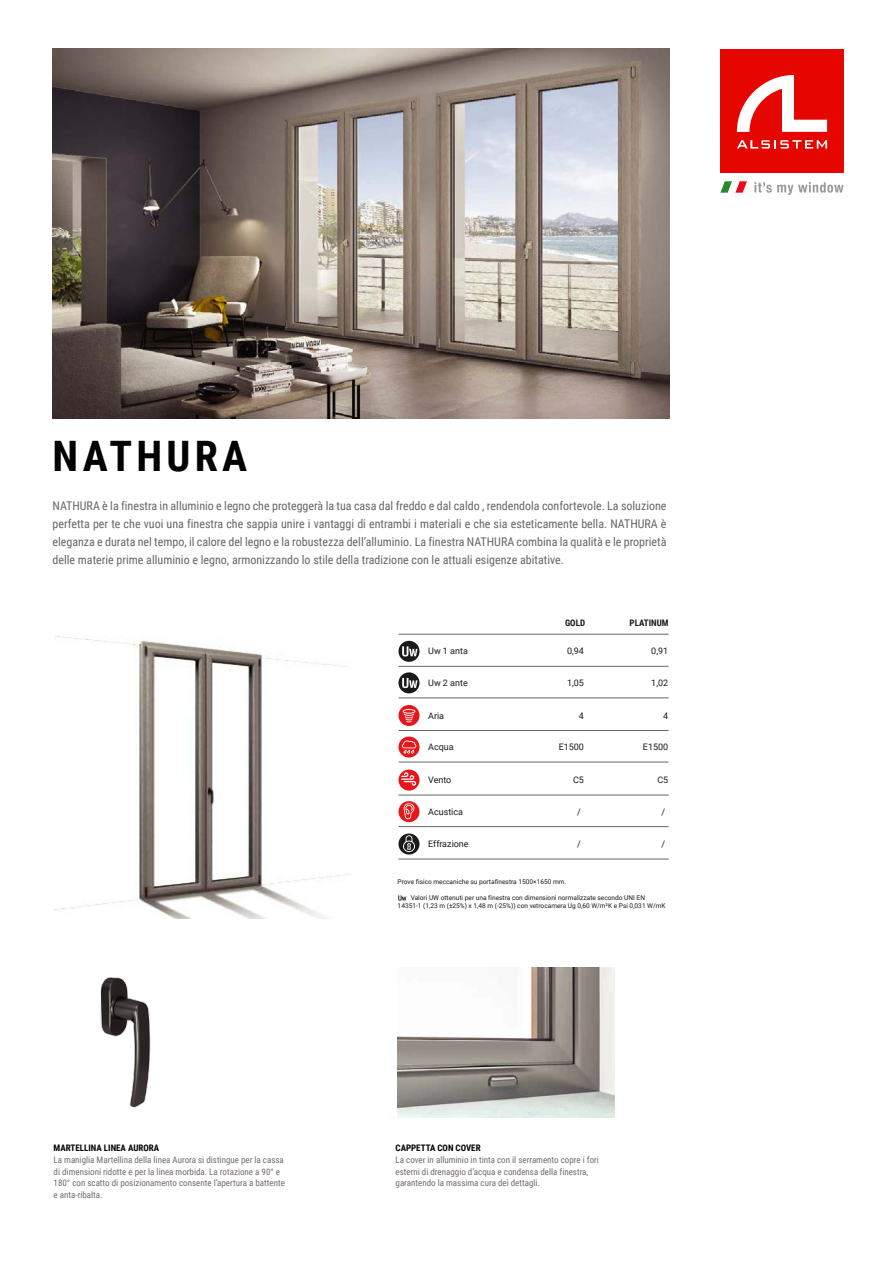
<style>
.page{position:relative;width:893px;height:1263px;background:#fff}
.page>*{position:absolute;margin:0;border:0;box-sizing:border-box;transform-origin:0 0}
.t1{font:700 42px "Roboto Condensed";letter-spacing:.1em;color:#000}
.t2{font:12px/18px "Roboto Condensed";color:#666;text-align:justify}
.t3{font:9px/11.7px "Roboto Condensed";color:#736c6b}
.t4{font:9px "Roboto";color:#1a1a1a}
.t5{font:700 9px "Roboto Condensed";color:#000}
.t6{font:700 9px "Roboto Condensed";color:#1a1a1a}
.t7{font:6.6px/7.8px "Roboto";color:#1a1a1a}
</style>
<div class="page">
<div style="left:720px;top:50px;width:123px;height:123px;background:#e60600"></div>
<svg style="left:737px;top:140px;width:90px;height:9px"></svg>
<svg style="left:737px;top:75px;width:90px;height:57px"></svg>
<svg style="left:754px;top:182px;width:89px;height:13px"></svg>
<svg style="left:720px;top:181px;width:27px;height:12px"></svg>
<img style="left:53px;top:49px;width:616px;height:370px">
<img style="left:54px;top:636px;width:297px;height:282px">
<img style="left:100px;top:977px;width:51px;height:131px">
<img style="left:398px;top:967px;width:216px;height:150px">
<div style="left:398px;top:641px;width:21px;height:21px;background:#1a1a1a;border-radius:50%"></div>
<svg style="left:402px;top:646px;width:16px;height:10px"></svg>
<div style="left:398px;top:672px;width:21px;height:21px;background:#1a1a1a;border-radius:50%"></div>
<svg style="left:402px;top:678px;width:16px;height:10px"></svg>
<svg style="left:398px;top:895px;width:8px;height:6px"></svg>
<div style="left:398px;top:705px;width:21px;height:21px;background:#e6161a;border-radius:50%"></div>
<svg style="left:403px;top:709px;width:12px;height:13px"></svg>
<svg style="left:398px;top:736px;width:21px;height:21px"></svg>
<svg style="left:402px;top:740px;width:14px;height:14px"></svg>
<svg style="left:398px;top:769px;width:21px;height:21px"></svg>
<svg style="left:401px;top:772px;width:15px;height:14px"></svg>
<div style="left:398px;top:801px;width:21px;height:21px;background:#e6161a;border-radius:50%"></div>
<svg style="left:404px;top:803px;width:10px;height:16px"></svg>
<svg style="left:398px;top:833px;width:21px;height:21px"></svg>
<svg style="left:403px;top:835px;width:12px;height:17px"></svg>
<h1 class="t1" style="left:52px;top:426px;width:196px">NATHURA</h1>
<p class="t2" style="left:52px;top:496px;width:616px">NATHURA è la finestra in alluminio e legno che proteggerà la tua casa dal freddo e dal caldo , rendendola confortevole. La soluzione perfetta per te che vuoi una finestra che sappia unire i vantaggi di entrambi i materiali e che sia esteticamente bella. NATHURA è eleganza e durata nel tempo, il calore del legno e la robustezza dell’alluminio. La finestra NATHURA combina la qualità e le proprietà delle materie prime alluminio e legno, armonizzando lo stile della tradizione con le attuali esigenze abitative.</p>
<p class="t6" style="left:565px;top:617px;width:22px">GOLD</p>
<p class="t6" style="left:630px;top:617px;width:41px">PLATINUM</p>
<p class="t4" style="left:428px;top:645px;width:41px">Uw 1 anta</p>
<p class="t4" style="left:651px;top:645px;width:18px">0,91</p>
<p class="t4" style="left:567px;top:645px;width:18px">0,94</p>
<p class="t5" style="left:54px;top:1142px;width:107px">MARTELLINA LINEA AURORA</p>
<p class="t3" style="left:54px;top:1153px;width:233px">La maniglia Martellina della linea Aurora si distingue per la cassa di dimensioni ridotte e per la linea morbida. La rotazione a 90° e 180° con scatto di posizionamento consente l’apertura a battente e anta-ribalta.</p>
<p class="t4" style="left:428px;top:676px;width:41px">Uw 2 ante</p>
<p class="t4" style="left:651px;top:676px;width:18px">1,02</p>
<p class="t4" style="left:428px;top:709px;width:17px">Aria</p>
<p class="t4" style="left:663px;top:709px;width:7px">4</p>
<p class="t4" style="left:428px;top:741px;width:27px">Acqua</p>
<p class="t4" style="left:643px;top:741px;width:27px">E1500</p>
<p class="t4" style="left:428px;top:774px;width:25px">Vento</p>
<p class="t4" style="left:657px;top:774px;width:12px">C5</p>
<p class="t4" style="left:428px;top:805px;width:36px">Acustica</p>
<p class="t4" style="left:661px;top:805px;width:5px">/</p>
<p class="t4" style="left:428px;top:838px;width:42px">Effrazione</p>
<p class="t4" style="left:661px;top:838px;width:5px">/</p>
<p class="t4" style="left:567px;top:676px;width:18px">1,05</p>
<p class="t4" style="left:579px;top:709px;width:7px">4</p>
<p class="t4" style="left:559px;top:741px;width:27px">E1500</p>
<p class="t4" style="left:573px;top:774px;width:12px">C5</p>
<p class="t4" style="left:577px;top:805px;width:5px">/</p>
<p class="t4" style="left:577px;top:838px;width:5px">/</p>
<p class="t7" style="left:398px;top:878px;width:170px">Prove fisico meccaniche su portafinestra 1500×1650 mm.</p>
<p class="t7" style="left:398px;top:893px;width:270px;text-indent:13px">Valori UW ottenuti per una finestra con dimensioni normalizzate secondo UNI EN<br>14351-1 (1,23 m (±25%) x 1,48 m (-25%)) con vetrocamera Ug 0,60 W/m²K e Psi 0,031 W/mK</p>
<p class="t5" style="left:396px;top:1142px;width:87px">CAPPETTA CON COVER</p>
<p class="t3" style="left:396px;top:1153px;width:205px">La cover in alluminio in tinta con il serramento copre i fori esterni di drenaggio d’acqua e condensa della finestra, garantendo la massima cura dei dettagli.</p>
</div>
